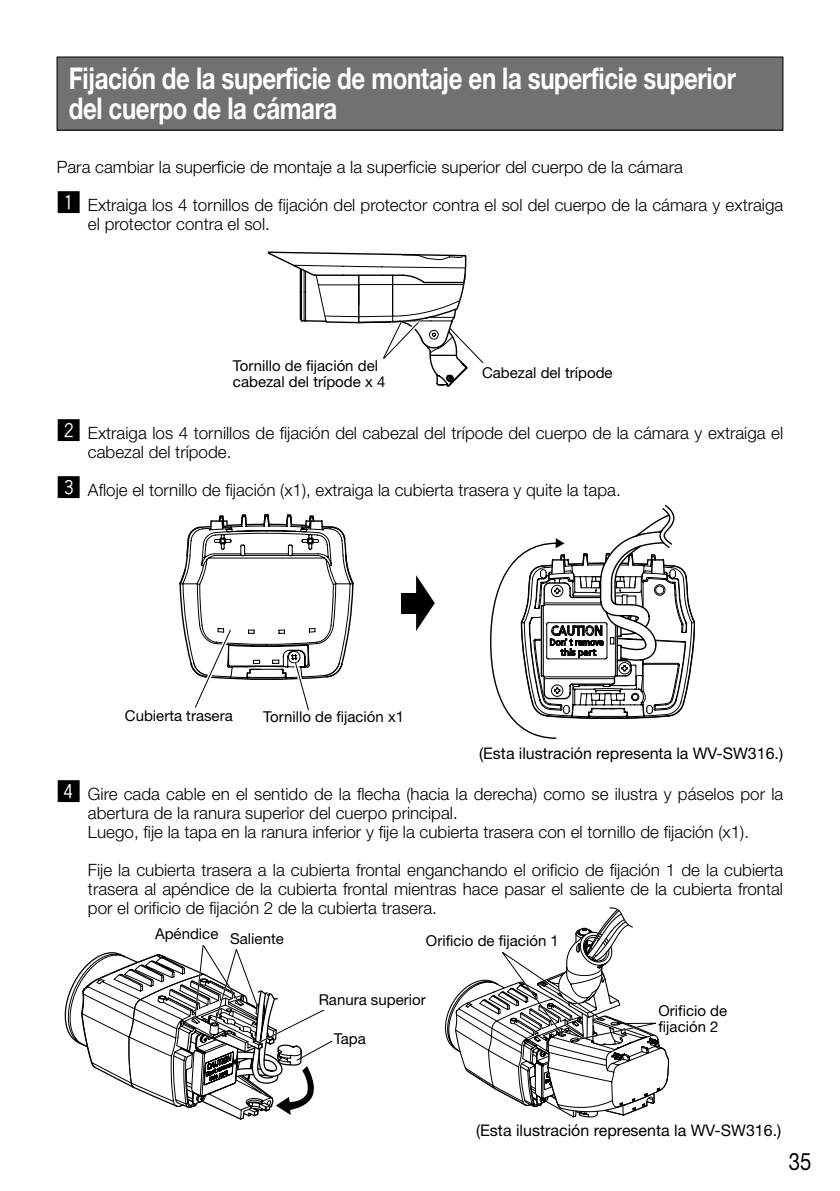
<style>
.page{position:relative;width:840px;height:1191px;background:#fff}
.page>*{position:absolute;margin:0;border:0;box-sizing:border-box;transform-origin:0 0}
.t1{font:700 30px/30px "Helvetica Neue LT Std";letter-spacing:-.015em;color:#fff;scale:.8 1}
.t2{font:24px "Helvetica Neue LT Std";color:#000;scale:.85 1}
.t3{font:300 17px/19px "Helvetica Neue LT Std";color:#000}
.t4{font:16px "Helvetica Neue LT Std";color:#000}
.t5{font:15px/16px "Helvetica Neue LT Std";color:#000}
.s1{font-family:"Gthin Hround";font-weight:400;font-size:24px}
</style>
<div class="page">
<svg style="left:267px;top:251px;width:216px;height:136px"></svg>
<svg style="left:179px;top:514px;width:175px;height:196px"></svg>
<svg style="left:416px;top:575px;width:18px;height:56px"></svg>
<div style="left:400px;top:593px;width:18px;height:20px;background:#000"></div>
<svg style="left:490px;top:505px;width:204px;height:233px"></svg>
<svg style="left:65px;top:945px;width:268px;height:174px"></svg>
<svg style="left:445px;top:907px;width:223px;height:210px"></svg>
<div style="left:318px;top:992px;width:107px;height:17px;background:#fff"></div>
<div style="left:57px;top:57px;width:725px;height:73px;background:#727172"></div>
<div style="left:57px;top:57px;width:725px;height:73px;border:1px solid #000"></div>
<h1 class="t1" style="left:69px;top:63px;width:835px">Fijación de la superficie de montaje en la superficie superior del cuerpo de la cámara</h1>
<p class="t3" style="left:57px;top:157px;width:627px">Para cambiar la superficie de montaje a la superficie superior del cuerpo de la cámara</p>
<p class="t3" style="left:88px;top:195px;width:696px;text-indent:-31px"><span class="s1">Z</span> Extraiga los 4 tornillos de fijación del protector contra el sol del cuerpo de la cámara y extraiga el protector contra el sol.</p>
<p class="t5" style="left:233px;top:357px;width:154px">Tornillo de fijación del cabezal del trípode x 4</p>
<p class="t5" style="left:481px;top:365px;width:132px">Cabezal del trípode</p>
<p class="t3" style="left:88px;top:423px;width:696px;text-indent:-31px"><span class="s1">X</span> Extraiga los 4 tornillos de fijación del cabezal del trípode del cuerpo de la cámara y extraiga el cabezal del trípode.</p>
<p class="t3" style="left:57px;top:480px;width:565px"><span class="s1">C</span> Afloje el tornillo de fijación (x1), extraiga la cubierta trasera y quite la tapa.</p>
<p class="t5" style="left:125px;top:707px;width:109px">Cubierta trasera</p>
<p class="t5" style="left:263px;top:709px;width:142px">Tornillo de fijación x1</p>
<p class="t4" style="left:479px;top:744px;width:305px">(Esta ilustración representa la WV-SW316.)</p>
<p class="t3" style="left:88px;top:784px;width:696px;text-indent:-31px"><span class="s1">V</span> Gire cada cable en el sentido de la flecha (hacia la derecha) como se ilustra y páselos por la abertura de la ranura superior del cuerpo principal.<br>Luego, fije la tapa en la ranura inferior y fije la cubierta trasera con el tornillo de fijación (x1).</p>
<p class="t3" style="left:88px;top:860px;width:696px;text-align:justify">Fije la cubierta trasera a la cubierta frontal enganchando el orificio de fijación 1 de la cubierta trasera al apéndice de la cubierta frontal mientras hace pasar el saliente de la cubierta frontal por el orificio de fijación 2 de la cubierta trasera.</p>
<p class="t5" style="left:155px;top:928px;width:130px">Apéndice Saliente</p>
<p class="t5" style="left:425px;top:932px;width:134px">Orificio de fijación 1</p>
<p class="t5" style="left:318px;top:991px;width:108px">Ranura superior</p>
<p class="t5" style="left:334px;top:1030px;width:33px">Tapa</p>
<p class="t5" style="left:658px;top:1002px;width:70px">Orificio de fijación 2</p>
<p class="t4" style="left:476px;top:1120px;width:306px">(Esta ilustración representa la WV-SW316.)</p>
<h2 class="t2" style="left:788px;top:1146px;width:28px">35</h2>
</div>
